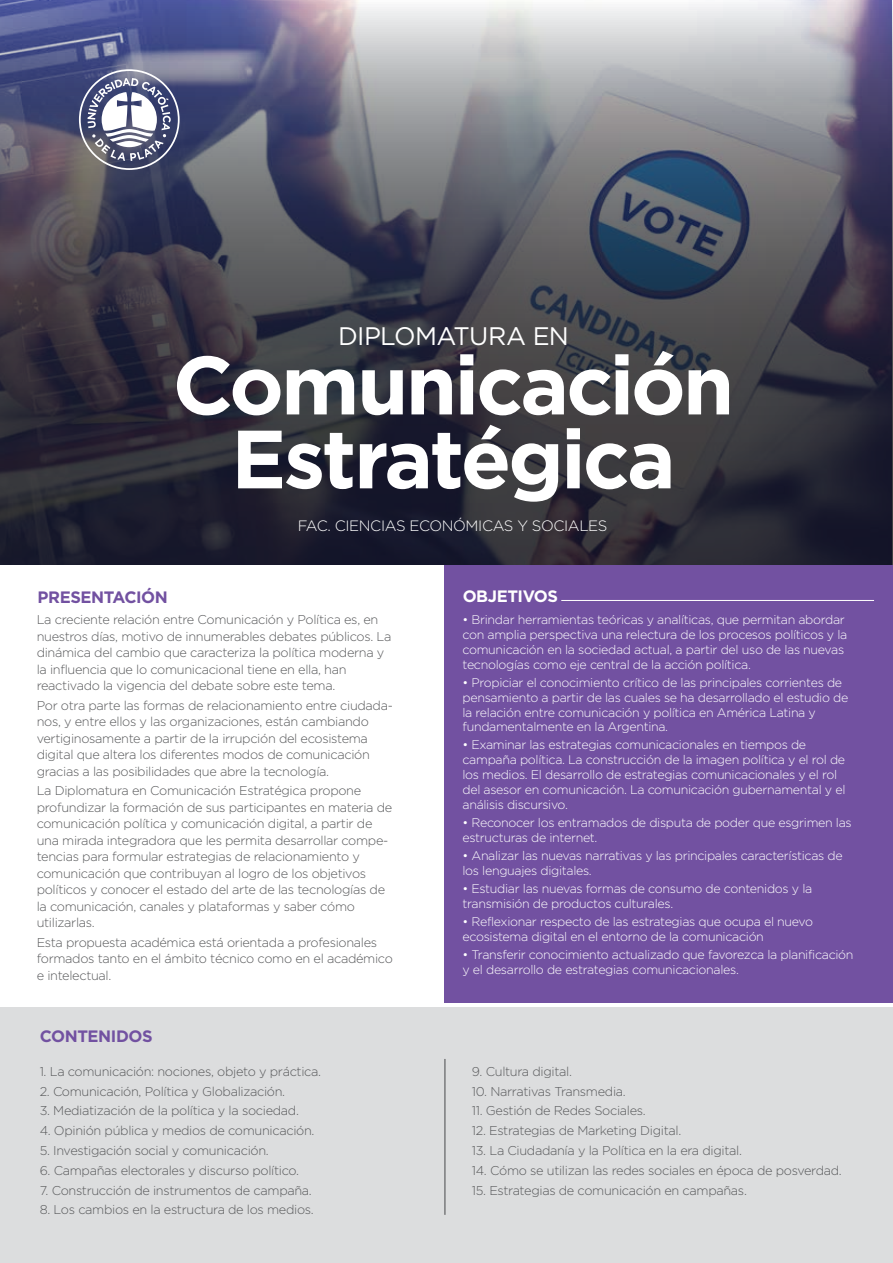
<style>
.page{position:relative;width:893px;height:1263px;background:#fff}
.page>*{position:absolute;margin:0;border:0;box-sizing:border-box;transform-origin:0 0}
.t1{font:700 82.35px/73.9px "Gotham";letter-spacing:-.035em;color:#fff;text-align:center}
.t2{font:25.35px "Gotham";letter-spacing:-.03em;color:#fff}
.t3{font:700 16.5px "Gotham";letter-spacing:-.025em;color:#7251a1}
.t4{font:700 16.5px "Gotham";letter-spacing:-.025em;color:#fff}
.t5{font:300 15px "Gotham";letter-spacing:-.025em;color:#fff}
.t6{font:300 12.75px/16.5px "Gotham";letter-spacing:-.025em;color:#58595b}
.t7{font:300 12.45px/15px "Gotham";letter-spacing:-.025em;color:#fff}
</style>
<div class="page">
<div style="left:445px;top:565px;width:448px;height:438px;background:#7251a1"></div>
<svg style="left:0;top:0;width:893px;height:564px;background:#51515f"></svg>
<div style="left:0;top:1007px;width:893px;height:255px;background:#dcddde"></div>
<hr style="left:561px;top:600px;width:313px;height:1px;background:#fff">
<svg style="left:79px;top:69px;width:101px;height:101px"></svg>
<hr style="left:444px;top:1059px;width:1px;height:155px;background:#58595b">
<h2 class="t2" style="left:338px;top:322px;width:232px">DIPLOMATURA EN</h2>
<h1 class="t1" style="left:173px;top:346px;width:563px">Comunicación<br>Estratégica</h1>
<p class="t5" style="left:298px;top:518px;width:311px">FAC. CIENCIAS ECONÓMICAS Y SOCIALES</p>
<p class="t3" style="left:38px;top:588px;width:132px">PRESENTACIÓN</p>
<p class="t4" style="left:463px;top:586px;width:97px">OBJETIVOS</p>
<p class="t6" style="left:37px;top:611px;width:356px">La creciente relación entre Comunicación y Política es, en nuestros días, motivo de innumerables debates públicos. La dinámica del cambio que caracteriza la política moderna y la influencia que lo comunicacional tiene en ella, han reactivado la vigencia del debate sobre este tema.</p>
<p class="t6" style="left:37px;top:696px;width:358px">Por otra parte las formas de relacionamiento entre ciudada&shy;nos, y entre ellos y las organizaciones, están cambiando vertiginosamente a partir de la irrupción del ecosistema digital que altera los diferentes modos de comunicación gracias a las posibilidades que abre la tecnología.</p>
<p class="t6" style="left:37px;top:782px;width:357px">La Diplomatura en Comunicación Estratégica propone profundizar la formación de sus participantes en materia de comunicación política y comunicación digital, a partir de una mirada integradora que les permita desarrollar compe&shy;tencias para formular estrategias de relacionamiento y comunicación que contribuyan al logro de los objetivos políticos y conocer el estado del arte de las tecnologías de la comunicación, canales y plataformas y saber cómo utilizarlas.</p>
<p class="t6" style="left:37px;top:933px;width:358px">Esta propuesta académica está orientada a profesionales formados tanto en el ámbito técnico como en el académico e intelectual.</p>
<p class="t3" style="left:40px;top:1027px;width:114px">CONTENIDOS</p>
<p class="t6" style="left:40px;top:1062px;width:283px">1. La comunicación: nociones, objeto y práctica.</p>
<p class="t6" style="left:40px;top:1082px;width:247px">2. Comunicación, Política y Globalización.</p>
<p class="t6" style="left:40px;top:1102px;width:261px">3. Mediatización de la política y la sociedad.</p>
<p class="t6" style="left:40px;top:1122px;width:276px">4. Opinión pública y medios de comunicación.</p>
<p class="t6" style="left:40px;top:1142px;width:231px">5. Investigación social y comunicación.</p>
<p class="t6" style="left:40px;top:1161px;width:261px">6. Campañas electorales y discurso político.</p>
<p class="t6" style="left:40px;top:1181px;width:274px">7. Construcción de instrumentos de campaña.</p>
<p class="t6" style="left:40px;top:1201px;width:276px">8. Los cambios en la estructura de los medios.</p>
<p class="t7" style="left:462px;top:612px;width:386px">• Brindar herramientas teóricas y analíticas, que permitan abordar con amplia perspectiva una relectura de los procesos políticos y la comunicación en la sociedad actual, a partir del uso de las nuevas tecnologías como eje central de la acción política.</p>
<p class="t7" style="left:462px;top:674px;width:387px">• Propiciar el conocimiento crítico de las principales corrientes de pensamiento a partir de las cuales se ha desarrollado el estudio de la relación entre comunicación y política en América Latina y fundamentalmente en la Argentina.</p>
<p class="t7" style="left:462px;top:737px;width:384px">• Examinar las estrategias comunicacionales en tiempos de campaña política. La construcción de la imagen política y el rol de los medios. El desarrollo de estrategias comunicacionales y el rol del asesor en comunicación. La comunicación gubernamental y el análisis discursivo.</p>
<p class="t7" style="left:462px;top:815px;width:391px">• Reconocer los entramados de disputa de poder que esgrimen las estructuras de internet.</p>
<p class="t7" style="left:462px;top:848px;width:382px">• Analizar las nuevas narrativas y las principales características de los lenguajes digitales.</p>
<p class="t7" style="left:462px;top:881px;width:351px">• Estudiar las nuevas formas de consumo de contenidos y la transmisión de productos culturales.</p>
<p class="t7" style="left:462px;top:913px;width:352px">• Reflexionar respecto de las estrategias que ocupa el nuevo ecosistema digital en el entorno de la comunicación</p>
<p class="t7" style="left:462px;top:946px;width:393px">• Transferir conocimiento actualizado que favorezca la planificación y el desarrollo de estrategias comunicacionales.</p>
<p class="t6" style="left:472px;top:1062px;width:102px">9. Cultura digital.</p>
<p class="t6" style="left:472px;top:1082px;width:155px">10. Narrativas Transmedia.</p>
<p class="t6" style="left:472px;top:1102px;width:176px">11. Gestión de Redes Sociales.</p>
<p class="t6" style="left:472px;top:1122px;width:211px">12. Estrategias de Marketing Digital.</p>
<p class="t6" style="left:472px;top:1142px;width:272px">13. La Ciudadanía y la Política en la era digital.</p>
<p class="t6" style="left:472px;top:1161px;width:371px">14. Cómo se utilizan las redes sociales en época de posverdad.</p>
<p class="t6" style="left:472px;top:1181px;width:277px">15. Estrategias de comunicación en campañas.</p>
</div>
